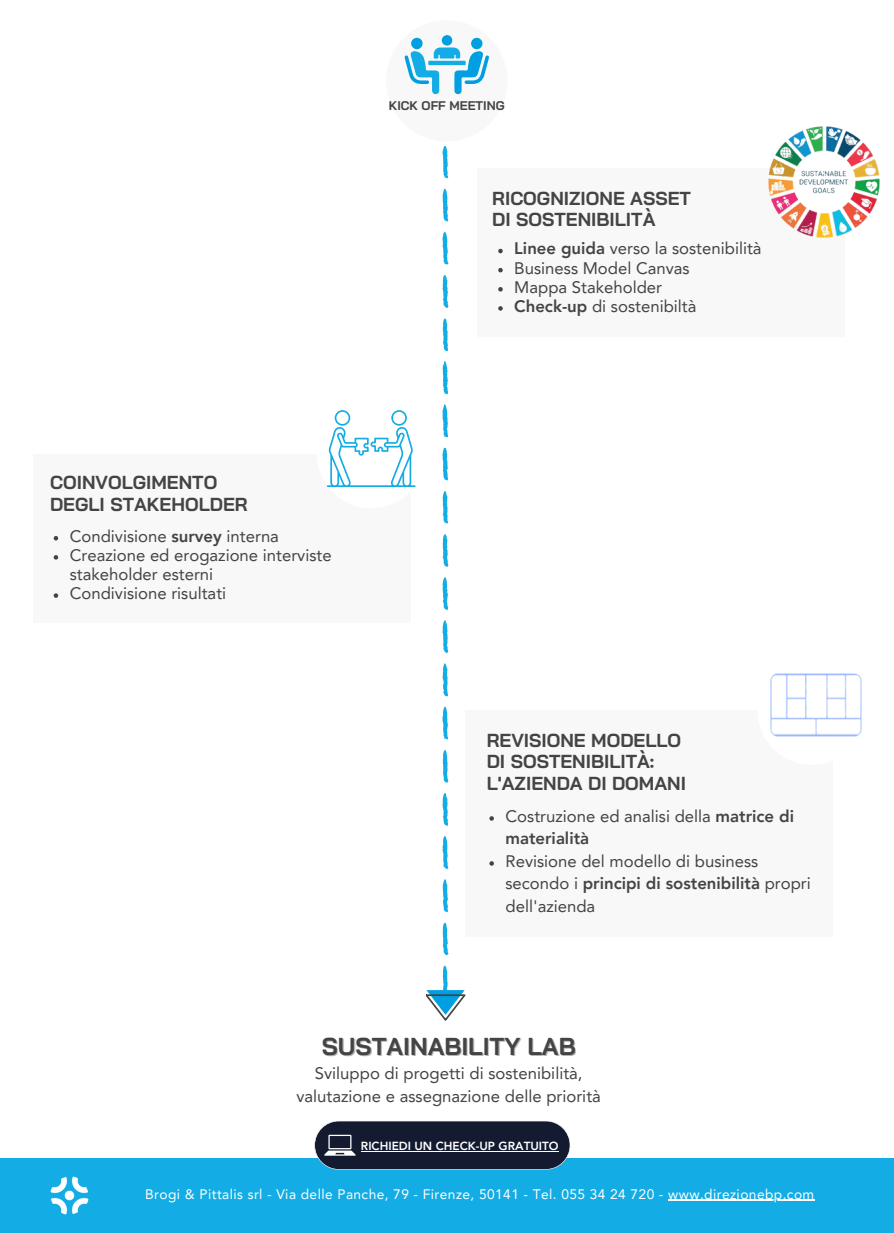
<style>
.page{position:relative;width:894px;height:1233px;background:#fff}
.page>*{position:absolute;margin:0;border:0;box-sizing:border-box;transform-origin:0 0}
.t1{font:700 24.45px "Bai Jamjuree";color:#444}
.t2{font:700 18.75px/21.3px "Bai Jamjuree";color:#444}
.t3{font:16.65px/22.5px "Avenir LT Pro";color:#444}
.t4{font:13.8px "Avenir LT Pro";letter-spacing:.03em;color:#fff}
.t5{font:700 12.6px "Bai Jamjuree";color:#444}
.t6{font:800 11.7px "Avenir LT Pro";color:#fff}
.s1{font-weight:800}
</style>
<div class="page">
<svg style="left:442px;top:146px;width:6px;height:32px"></svg>
<svg style="left:442px;top:189px;width:6px;height:33px"></svg>
<svg style="left:442px;top:231px;width:6px;height:34px"></svg>
<svg style="left:442px;top:275px;width:6px;height:33px"></svg>
<svg style="left:442px;top:318px;width:6px;height:33px"></svg>
<svg style="left:442px;top:361px;width:6px;height:34px"></svg>
<svg style="left:442px;top:404px;width:6px;height:33px"></svg>
<svg style="left:442px;top:448px;width:6px;height:33px"></svg>
<svg style="left:442px;top:491px;width:6px;height:33px"></svg>
<svg style="left:442px;top:534px;width:6px;height:33px"></svg>
<svg style="left:442px;top:577px;width:6px;height:33px"></svg>
<svg style="left:442px;top:620px;width:6px;height:33px"></svg>
<svg style="left:442px;top:663px;width:6px;height:33px"></svg>
<svg style="left:442px;top:707px;width:6px;height:33px"></svg>
<svg style="left:442px;top:750px;width:6px;height:33px"></svg>
<svg style="left:442px;top:836px;width:6px;height:33px"></svg>
<svg style="left:442px;top:793px;width:6px;height:33px"></svg>
<svg style="left:442px;top:879px;width:6px;height:33px"></svg>
<svg style="left:442px;top:923px;width:6px;height:32px"></svg>
<svg style="left:426px;top:965px;width:39px;height:55px"></svg>
<div style="left:386px;top:20px;width:121px;height:121px;background:#f8f8f8;border-radius:50%"></div>
<svg style="left:404px;top:47px;width:85px;height:47px"></svg>
<div style="left:471px;top:38px;width:11px;height:11px;background:#009fe1;border-radius:50%"></div>
<div style="left:411px;top:38px;width:11px;height:11px;background:#009fe1;border-radius:50%"></div>
<div style="left:441px;top:35px;width:11px;height:11px;background:#009fe1;border-radius:50%"></div>
<div style="left:477px;top:168px;width:367px;height:169px;background:#f8f8f8"></div>
<svg style="left:498px;top:249px;width:4px;height:4px"></svg>
<svg style="left:498px;top:268px;width:4px;height:4px"></svg>
<svg style="left:498px;top:287px;width:4px;height:5px"></svg>
<svg style="left:498px;top:306px;width:4px;height:5px"></svg>
<div style="left:465px;top:711px;width:367px;height:226px;background:#f8f8f8"></div>
<svg style="left:489px;top:816px;width:5px;height:5px"></svg>
<svg style="left:489px;top:861px;width:5px;height:5px"></svg>
<div style="left:757px;top:657px;width:108px;height:108px;background:#fff;border-radius:50%"></div>
<img style="left:768px;top:126px;width:112px;height:112px">
<img style="left:770px;top:673px;width:92px;height:64px">
<div style="left:33px;top:454px;width:378px;height:169px;background:#f8f8f8"></div>
<svg style="left:54px;top:536px;width:4px;height:4px"></svg>
<svg style="left:54px;top:555px;width:4px;height:5px"></svg>
<svg style="left:54px;top:593px;width:4px;height:5px"></svg>
<div style="left:317px;top:400px;width:108px;height:108px;background:#fff;border-radius:50%"></div>
<svg style="left:327px;top:410px;width:88px;height:77px"></svg>
<div style="left:0;top:1158px;width:893px;height:75px;background:#13ace4"></div>
<hr style="left:668px;top:1200px;width:146px;height:1px;background:#fff">
<img style="left:51px;top:1177px;width:38px;height:38px">
<svg style="left:314px;top:1121px;width:256px;height:49px;background:#222c42"></svg>
<hr style="left:361px;top:1151px;width:197px;height:1px;background:#fff">
<p class="t5" style="left:389px;top:97px;width:117px">KICK OFF MEETING</p>
<h2 class="t2" style="left:50px;top:472px;width:199px">COINVOLGIMENTO<br>DEGLI STAKEHOLDER</h2>
<p class="t3" style="left:70px;top:526px;width:211px">Condivisione <span class="s1">survey</span> interna</p>
<p class="t3" style="left:70px;top:547px;width:263px;line-height:19.2px">Creazione ed erogazione interviste stakeholder esterni</p>
<p class="t3" style="left:70px;top:583px;width:158px">Condivisione risultati</p>
<h4 class="t2" style="left:492px;top:187px;width:200px">RICOGNIZIONE ASSET<br>DI SOSTENIBILITÀ</h4>
<p class="t3" style="left:514px;top:239px;width:249px"><span class="s1">Linee guida</span> verso la sostenibilità</p>
<p class="t3" style="left:514px;top:258px;width:177px">Business Model Canvas</p>
<h2 class="t3" style="left:514px;top:277px;width:149px">Mappa Stakeholder</h2>
<p class="t3" style="left:514px;top:296px;width:184px"><span class="s1">Check-up</span> di sostenibiltà</p>
<p class="t2" style="left:486px;top:729px;width:201px">REVISIONE MODELLO<br>DI SOSTENIBILITÀ:<br>L'AZIENDA DI DOMANI</p>
<p class="t3" style="left:505px;top:806px;width:290px">Costruzione ed analisi della <span class="s1">matrice di materialità</span></p>
<p class="t3" style="left:505px;top:851px;width:307px">Revisione del modello di business secondo i <span class="s1">principi di sostenibilità</span> propri dell'azienda</p>
<h2 class="t1" style="left:322px;top:1031px;width:255px">SUSTAINABILITY LAB</h2>
<p class="t3" style="left:296px;top:1064px;width:306px;text-align:center">Sviluppo di progetti di sostenibilità, valutazione e assegnazione delle priorità</p>
<p class="t6" style="left:361px;top:1141px;width:199px">RICHIEDI UN CHECK-UP GRATUITO</p>
<h3 class="t4" style="left:145px;top:1188px;width:670px">Brogi &amp; Pittalis srl - Via delle Panche, 79 - Firenze, 50141 - Tel. 055 34 24 720 - www.direzionebp.com</h3>
</div>
